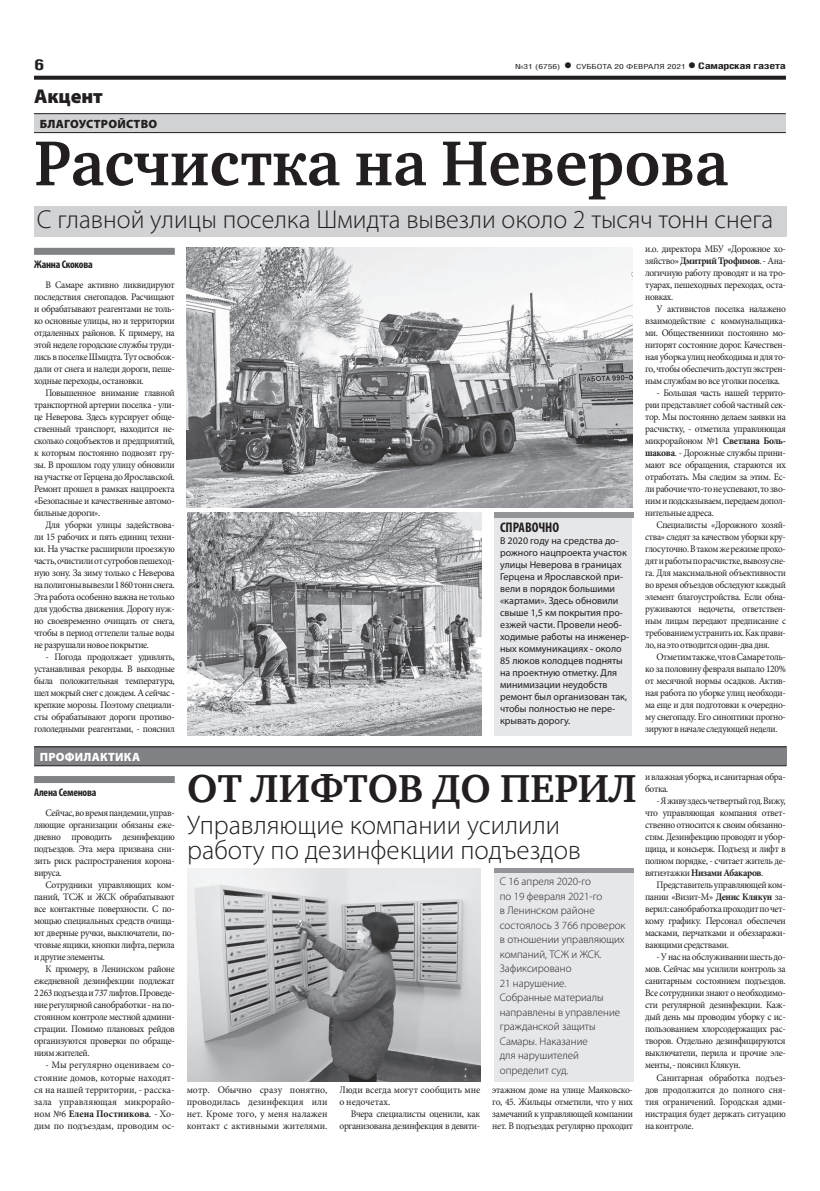
<style>
.page{position:relative;width:820px;height:1191px;background:#fff}
.page>*{position:absolute;margin:0;border:0;box-sizing:border-box;transform-origin:0 0}
.ЗАГОЛОВОК{font:700 65px "Charter C";color:#231f20;scale:.95 1}
.ЗАГОЛОВОК-2{font:700 40px "Charter C";color:#231f20}
.ПОДЗАГОЛОВОК{font:300 27px/25px "Myriad Pro";color:#231f20}
.ПОДЗАГОЛОВОК-2{font:300 26px "Myriad Pro";color:#231f20}
.рубрика{font:900 20px "Myriad Pro";color:#231f20}
.t1{font:700 15px "Helios Cond";color:#231f20;scale:1.4 1}
.ЗАГ_в_ТЕКСТЕ{font:700 condensed 14px "Myriad Pro";color:#231f20}
.надзаголовок{font:900 12px "Myriad Pro";letter-spacing:.02em;color:#231f20}
.надзаголовок-2{font:900 12px "Myriad Pro";letter-spacing:.02em;color:#fff}
.цифра_символ{font:300 11px/14.5px "Myriad Pro";color:#231f20}
.АВТОР_чб{font:700 condensed 11px "Myriad Pro";letter-spacing:-.02em;color:#231f20}
.ОСНОВНОЙ{font:10px/12px "Minion Pro";letter-spacing:-.035em;color:#231f20;text-align:justify;scale:.95 1}
.справка_текст{font:10px/12px "Myriad Pro";color:#231f20}
.ОСНОВНОЙ-2{font:10px/12px "Minion Pro";letter-spacing:-.035em;color:#231f20;text-align:justify;scale:.93 1}
.ОСНОВНОЙ-3{font:10px/12px "Minion Pro";letter-spacing:-.035em;color:#231f20;text-align:justify}
.ОСНОВНОЙ-4{font:10px/12px "Minion Pro";letter-spacing:-.035em;color:#231f20;text-align:justify;scale:.94 1}
.ОСНОВНОЙ-5{font:10px/12px "Minion Pro";color:#231f20}
.t2{font:700 9px "Helios Cond";letter-spacing:-.02em;color:#231f20;scale:1.4 1}
.t3{font:7px "Helios Cond";color:#231f20;scale:1.4 1}
.s1{font-weight:700;font-size:16px}
.s2{font-size:16px}
.s3{font-weight:700}
</style>
<div class="page">
<svg style="left:34px;top:76px;width:751px;height:4px;background:#322f2f"></svg>
<div style="left:494px;top:516px;width:137px;height:219px;background:#e6e7e9"></div>
<div style="left:494px;top:512px;width:139px;height:6px;background:#939598"></div>
<div style="left:34px;top:206px;width:751px;height:31px;background:#d1d2d4"></div>
<div style="left:34px;top:114px;width:751px;height:19px;background:#d1d2d4"></div>
<hr style="left:34px;top:113px;width:751px;height:1px;background:#231f20">
<hr style="left:34px;top:132px;width:751px;height:1px;background:#231f20">
<div style="left:34px;top:747px;width:752px;height:19px;background:#808285"></div>
<hr style="left:34px;top:746px;width:752px;height:1px;background:#231f20">
<hr style="left:34px;top:765px;width:752px;height:1px;background:#231f20">
<div style="left:34px;top:776px;width:141px;height:7px;background:#808285"></div>
<div style="left:494px;top:871px;width:139px;height:210px;background:#e6e7e9"></div>
<hr style="left:494px;top:868px;width:139px;height:4px;background:#939598">
<img style="left:187px;top:868px;width:293px;height:213px">
<div style="left:34px;top:248px;width:141px;height:7px;background:#808285"></div>
<img style="left:187px;top:248px;width:445px;height:259px">
<img style="left:187px;top:512px;width:294px;height:223px">
<p class="t1" style="left:34px;top:55px;width:9px">6</p>
<p class="t3" style="left:515px;top:63px;width:34px">№31 (6756)</p>
<p class="t3" style="left:563px;top:63px;width:89px"><span class="s1">•</span> СУББОТА 20 ФЕВРАЛЯ 2021</p>
<p class="t2" style="left:687px;top:61px;width:72px"><span class="s2">•</span> Самарская газета</p>
<p class="рубрика" style="left:34px;top:84px;width:70px">Акцент</p>
<p class="надзаголовок" style="left:40px;top:117px;width:119px">БЛАГОУСТРОЙСТВО</p>
<p class="ЗАГОЛОВОК" style="left:34px;top:128px;width:731px">Расчистка на Неверова</p>
<p class="ПОДЗАГОЛОВОК-2" style="left:37px;top:204px;width:737px">С главной улицы поселка Шмидта вывезли около 2 тысяч тонн снега</p>
<p class="АВТОР_чб" style="left:34px;top:258px;width:60px">Жанна Скокова</p>
<p class="ОСНОВНОЙ" style="left:34px;top:279px;width:150px;text-indent:11px">В Самаре активно ликвидируют последствия снегопадов. Расчищают и обрабатывают реагентами не толь&shy;ко основные улицы, но и территории отдаленных районов. К примеру, на этой неделе городские службы труди&shy;лись в поселке Шмидта. Тут освобож&shy;дали от снега и наледи дороги, пеше&shy;ходные переходы, остановки.</p>
<p class="ОСНОВНОЙ" style="left:34px;top:387px;width:150px;text-indent:11px">Повышенное внимание главной транспортной артерии поселка - ули&shy;це Неверова. Здесь курсирует обще&shy;ственный транспорт, находится не&shy;сколько соцобъектов и предприятий, к которым постоянно подвозят гру&shy;зы. В прошлом году улицу обновили на участке от Герцена до Ярославской.<br>Ремонт прошел в рамках нацпроекта «Безопасные и качественные автомо&shy;бильные дороги».</p>
<p class="ОСНОВНОЙ" style="left:34px;top:519px;width:150px;text-indent:11px">Для уборки улицы задействова&shy;ли 15 рабочих и пять единиц техни&shy;ки. На участке расширили проезжую часть, очистили от сугробов пешеход&shy;ную зону. За зиму только с Неверова на полигоны вывезли 1 860 тонн снега.<br>Эта работа особенно важна не только для удобства движения. Дорогу нуж&shy;но своевременно очищать от снега, чтобы в период оттепели талые воды не разрушали новое покрытие.</p>
<p class="ОСНОВНОЙ" style="left:34px;top:651px;width:150px;text-indent:11px">- Погода продолжает удивлять, устанавливая рекорды. В выходные была положительная температура, шел мокрый снег с дождем. А сейчас - крепкие морозы. Поэтому специали&shy;сты обрабатывают дороги противо&shy;гололедными реагентами, - пояснил</p>
<p class="надзаголовок-2" style="left:40px;top:750px;width:102px">ПРОФИЛАКТИКА</p>
<p class="АВТОР_чб" style="left:34px;top:786px;width:64px">Алена Семенова</p>
<p class="ОСНОВНОЙ" style="left:34px;top:807px;width:150px;text-indent:11px">Сейчас, во время пандемии, управ&shy;ляющие организации обязаны еже&shy;дневно проводить дезинфекцию подъездов. Эта мера призвана сни&shy;зить риск распространения корона&shy;вируса.</p>
<p class="ОСНОВНОЙ" style="left:34px;top:879px;width:150px;text-indent:11px">Сотрудники управляющих ком&shy;паний, ТСЖ и ЖСК обрабатывают все контактные поверхности. С по&shy;мощью специальных средств очища&shy;ют дверные ручки, выключатели, по&shy;чтовые ящики, кнопки лифта, перила и другие элементы.</p>
<p class="ОСНОВНОЙ" style="left:34px;top:963px;width:150px;text-indent:11px">К примеру, в Ленинском районе ежедневной дезинфекции подлежат 2 263 подъезда и 737 лифтов. Проведе&shy;ние регулярной санобработки - на по&shy;стоянном контроле местной админи&shy;страции. Помимо плановых рейдов организуются проверки по обраще&shy;ниям жителей.</p>
<p class="ОСНОВНОЙ-3" style="left:34px;top:1059px;width:142px;text-indent:11px">- Мы регулярно оцениваем со&shy;стояние домов, которые находят&shy;ся на нашей территории, - расска&shy;зала управляющая микрорайо&shy;ном №6 <span class="s3">Елена Постникова</span>. - Хо&shy;дим по подъездам, проводим ос-</p>
<p class="ЗАГ_в_ТЕКСТЕ" style="left:500px;top:519px;width:61px">СПРАВОЧНО</p>
<p class="справка_текст" style="left:500px;top:535px;width:131px">В 2020 году на средства до&shy;рожного нацпроекта участок улицы Неверова в границах<br>Герцена и Ярославской при&shy;вели в порядок большими «картами». Здесь обновили свыше 1,5 км покрытия про&shy;езжей части. Провели необ&shy;ходимые работы на инженер&shy;ных коммуникациях - около<br>85 люков колодцев подняты на проектную отметку. Для минимизации неудобств ремонт был организован так, чтобы полностью не пере&shy;крывать дорогу.</p>
<p class="ОСНОВНОЙ" style="left:645px;top:243px;width:150px">и.о. директора МБУ «Дорожное хо&shy;зяйство» <span class="s3">Дмитрий Трофимов</span>. - Ана&shy;логичную работу проводят и на тро&shy;туарах, пешеходных переходах, оста&shy;новках.</p>
<p class="ОСНОВНОЙ" style="left:645px;top:303px;width:150px;text-indent:11px">У активистов поселка налажено взаимодействие с коммунальщика&shy;ми. Общественники постоянно мо&shy;ниторят состояние дорог. Качествен&shy;ная уборка улиц необходима и для то&shy;го, чтобы обеспечить доступ экстрен&shy;ным службам во все уголки поселка.</p>
<p class="ОСНОВНОЙ" style="left:645px;top:387px;width:150px;text-indent:11px">- Большая часть нашей террито&shy;рии представляет собой частный сек&shy;тор. Мы постоянно делаем заявки на расчистку, - отметила управляющая микрорайоном №1 <span class="s3">Светлана Боль&shy;шакова</span>. - Дорожные службы прини&shy;мают все обращения, стараются их отработать. Мы следим за этим. Ес&shy;ли рабочие что-то не успевают, то зво&shy;ним и подсказываем, передаем допол&shy;нительные адреса.</p>
<p class="ОСНОВНОЙ-2" style="left:645px;top:519px;width:153px;text-indent:11px">Специалисты «Дорожного хозяй&shy;ства» следят за качеством уборки кру&shy;глосуточно. В таком же режиме прохо&shy;дят и работы по расчистке, вывозу сне&shy;га. Для максимальной объективности во время объездов обследуют каждый элемент благоустройства. Если обна&shy;руживаются недочеты, ответствен&shy;ным лицам передают предписание с требованием устранить их. Как прави&shy;ло, на это отводится один-два дня.</p>
<p class="ОСНОВНОЙ" style="left:645px;top:651px;width:150px;text-indent:11px">Отметим также, что в Самаре толь&shy;ко за половину февраля выпало 120% от месячной нормы осадков. Актив&shy;ная работа по уборке улиц необходи&shy;ма еще и для подготовки к очередно&shy;му снегопаду. Его синоптики прогно&shy;зируют в начале следующей недели.</p>
<p class="ЗАГОЛОВОК-2" style="left:187px;top:767px;width:450px">ОТ ЛИФТОВ ДО ПЕРИЛ</p>
<p class="ПОДЗАГОЛОВОК" style="left:187px;top:812px;width:395px">Управляющие компании усилили работу по дезинфекции подъездов</p>
<p class="ОСНОВНОЙ-3" style="left:187px;top:1083px;width:142px">мотр. Обычно сразу понятно, проводилась дезинфекция или нет. Кроме того, у меня налажен контакт с активными жителями.</p>
<p class="ОСНОВНОЙ-5" style="left:339px;top:1083px;width:142px">Люди всегда могут сообщить мне о недочетах.</p>
<p class="ОСНОВНОЙ" style="left:339px;top:1107px;width:150px;text-align:right">Вчера специалисты оценили, как организована дезинфекция в девяти-</p>
<p class="цифра_символ" style="left:499px;top:874px;width:127px">С 16 апреля 2020-го<br>по 19 февраля 2021-го<br>в Ленинском районе состоялось 3 766 проверок в отношении управляющих компаний, ТСЖ и ЖСК.<br>Зафиксировано<br>21 нарушение.<br>Собранные материалы направлены в управление гражданской защиты<br>Самары. Наказание<br>для нарушителей определит суд.</p>
<p class="ОСНОВНОЙ" style="left:492px;top:1083px;width:149px">этажном доме на улице Маяковско&shy;го, 45. Жильцы отметили, что у них замечаний к управляющей компании нет. В подъездах регулярно проходит</p>
<p class="ОСНОВНОЙ" style="left:644px;top:771px;width:149px">и влажная уборка, и санитарная обра&shy;ботка.</p>
<p class="ОСНОВНОЙ-4" style="left:644px;top:795px;width:151px;text-indent:11px">- Я живу здесь четвертый год. Вижу, что управляющая компания ответ&shy;ственно относится к своим обязанно&shy;стям. Дезинфекцию проводят и убор&shy;щица, и консьерж. Подъезд и лифт в полном порядке, - считает житель де&shy;вятиэтажки <span class="s3">Низами Абакаров</span>.</p>
<p class="ОСНОВНОЙ" style="left:644px;top:879px;width:150px;text-indent:11px">Представитель управляющей ком&shy;пании «Визит-М» <span class="s3">Денис Клякун</span> за&shy;верил: санобработка проходит по чет&shy;кому графику. Персонал обеспечен масками, перчатками и обеззаражи&shy;вающими средствами.</p>
<p class="ОСНОВНОЙ" style="left:644px;top:951px;width:150px;text-indent:11px">- У нас на обслуживании шесть до&shy;мов. Сейчас мы усилили контроль за санитарным состоянием подъездов.<br>Все сотрудники знают о необходимо&shy;сти регулярной дезинфекции. Каж&shy;дый день мы проводим уборку с ис&shy;пользованием хлорсодержащих рас&shy;творов. Отдельно дезинфицируются выключатели, перила и прочие эле&shy;менты, - пояснил Клякун.</p>
<p class="ОСНОВНОЙ" style="left:644px;top:1071px;width:149px;text-indent:11px">Санитарная обработка подъез&shy;дов продолжится до полного сня&shy;тия ограничений. Городская адми&shy;нистрация будет держать ситуацию на контроле.</p>
</div>
